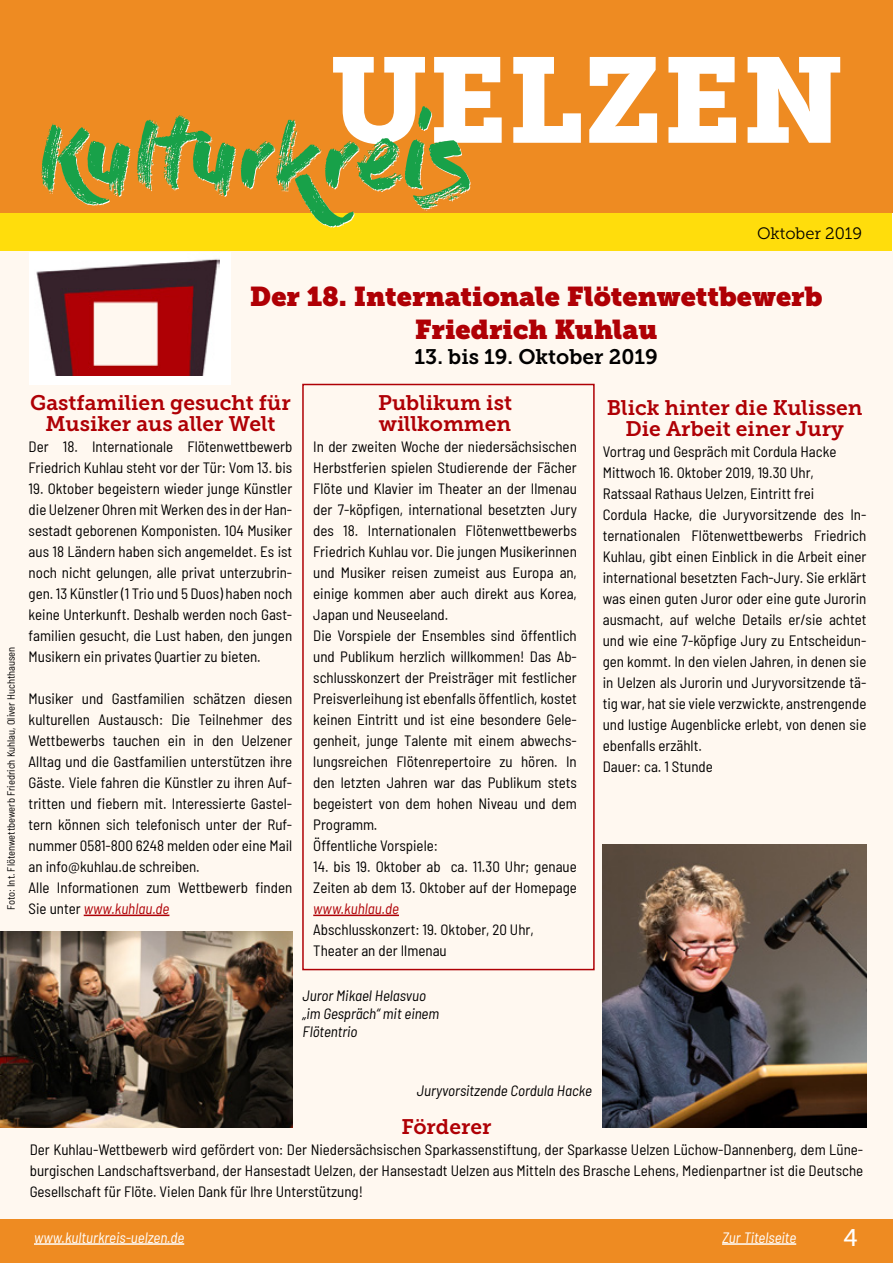
<style>
.page{position:relative;width:893px;height:1263px;background:#fff}
.page>*{position:absolute;margin:0;border:0;box-sizing:border-box;transform-origin:0 0}
.t1{font:120px "Museo Slab 900";color:#fff}
.t2{font:94.5px "Dry Brush";letter-spacing:-.015em;color:#fff}
.t3{font:27px/32.4px "Museo Slab";color:#af0005;text-align:center}
.t4{font:24px "Museo Slab 500";color:#fff}
.t5{font:21px/21px "Museo Slab 700";color:#af0005;text-align:center}
.t6{font:21px "Museo Slab 700";color:#000}
.t7{font:16.5px "Museo Slab 300";color:#000}
.t8{font:semi-condensed 15px/21px "Barlow";color:#000}
.t9{font:italic semi-condensed 15px/18px "Barlow";color:#000}
.t10{font:italic semi-condensed 15px "Barlow";color:#fff}
.t11{font:italic semi-condensed 15px "Barlow";color:#af0005}
.t12{font:semi-condensed 10.5px "Barlow";color:#000}
.s1{font-style:italic;color:#af0005}
</style>
<div class="page">
<div style="left:0;top:1219px;width:893px;height:44px;background:#ee8b22"></div>
<hr style="left:722px;top:1243px;width:74px;height:2px;background:#fff">
<hr style="left:34px;top:1243px;width:150px;height:2px;background:#fff">
<div style="left:0;top:200px;width:892px;height:52px;background:#ffdd0c"></div>
<div style="left:0;top:0;width:893px;height:213px;background:#ee8b22"></div>
<div style="left:0;top:251px;width:893px;height:967px;background:#fff8f0"></div>
<div style="left:302px;top:384px;width:293px;height:586px;border:2px solid #af0005"></div>
<hr style="left:84px;top:914px;width:85px;height:2px;background:#af0005">
<hr style="left:313px;top:914px;width:86px;height:2px;background:#af0005">
<div style="left:29px;top:252px;width:202px;height:133px;background:#fff"></div>
<img style="left:36px;top:259px;width:183px;height:117px">
<img style="left:0;top:931px;width:292px;height:196px">
<img style="left:603px;top:844px;width:263px;height:283px">
<h1 class="t1" style="left:330px;top:31px;width:516px">UELZEN</h1>
<h2 class="t2" style="left:39px;top:101px;width:437px">Kulturkreis</h2>
<p class="t7" style="left:757px;top:224px;width:107px">Oktober 2019</p>
<p class="t12" style="left:3px;top:910px;width:265px;rotate:-90deg">Foto: Int. Flötenwettbewerb Friedrich Kuhlau, Oliver Huchthausen</p>
<h3 class="t3" style="left:250px;top:281px;width:574px">Der 18. Internationale Flötenwettbewerb<br>Friedrich Kuhlau</h3>
<h3 class="t6" style="left:415px;top:345px;width:245px">13. bis 19. Oktober 2019</h3>
<h3 class="t5" style="left:30px;top:392px;width:262px">Gastfamilien gesucht für<br>Musiker aus aller Welt</h3>
<p class="t8" style="left:29px;top:435px;width:265px">Der 18. Internationale Flötenwettbewerb<br>Friedrich Kuhlau steht vor der Tür: Vom 13. bis</p>
<p class="t8" style="left:29px;top:477px;width:265px;text-align:justify">19. Oktober begeistern wieder junge Künstler die Uelzener Ohren mit Werken des in der Han&shy;sestadt geborenen Komponisten. 104 Musiker aus 18 Ländern haben sich angemeldet. Es ist noch nicht gelungen, alle privat unterzubrin&shy;gen. 13 Künstler (1 Trio und 5 Duos) haben noch keine Unterkunft. Deshalb werden noch Gast&shy;familien gesucht, die Lust haben, den jungen Musikern ein privates Quartier zu bieten.</p>
<p class="t8" style="left:29px;top:687px;width:265px">Musiker und Gastfamilien schätzen diesen kulturellen Austausch: Die Teilnehmer des Wettbewerbs tauchen ein in den Uelzener Alltag und die Gastfamilien unterstützen ihre Gäste. Viele fahren die Künstler zu ihren Auf&shy;tritten und fiebern mit. Interessierte Gastel&shy;tern können sich telefonisch unter der Ruf&shy;nummer 0581-800 6248 melden oder eine Mail an info@kuhlau.de schreiben.<br>Alle Informationen zum Wettbewerb finden Sie unter <span class="s1">www.kuhlau.de</span></p>
<h3 class="t5" style="left:378px;top:392px;width:135px;text-align:left">Publikum ist willkommen</h3>
<p class="t8" style="left:313px;top:435px;width:265px">In der zweiten Woche der niedersächsischen Herbstferien spielen Studierende der Fächer Flöte und Klavier im Theater an der Ilmenau der 7-köpfigen, international besetzten Jury des 18. Internationalen Flötenwettbewerbs Friedrich Kuhlau vor. Die jungen Musikerinnen und Musiker reisen zumeist aus Europa an, einige kommen aber auch direkt aus Korea, Japan und Neuseeland.<br>Die Vorspiele der Ensembles sind öffentlich und Publikum herzlich willkommen! Das Ab&shy;schlusskonzert der Preisträger mit festlicher Preisverleihung ist ebenfalls öffentlich, kostet keinen Eintritt und ist eine besondere Gele&shy;genheit, junge Talente mit einem abwechs&shy;lungsreichen Flötenrepertoire zu hören. In den letzten Jahren war das Publikum stets begeistert von dem hohen Niveau und dem Programm.<br>Öffentliche Vorspiele:</p>
<p class="t8" style="left:313px;top:855px;width:265px">14. bis 19. Oktober ab ca. 11.30 Uhr; genaue<br>Zeiten ab dem 13. Oktober auf der Homepage</p>
<p class="t11" style="left:313px;top:898px;width:87px">www.kuhlau.de</p>
<p class="t8" style="left:313px;top:918px;width:222px">Abschlusskonzert: 19. Oktober, 20 Uhr,<br>Theater an der Ilmenau</p>
<h3 class="t5" style="left:607px;top:397px;width:257px">Blick hinter die Kulissen<br>Die Arbeit einer Jury</h3>
<p class="t8" style="left:603px;top:440px;width:265px">Vortrag und Gespräch mit Cordula Hacke Mittwoch 16. Oktober 2019, 19.30 Uhr, Ratssaal Rathaus Uelzen, Eintritt frei<br>Cordula Hacke, die Juryvorsitzende des In&shy;ternationalen Flötenwettbewerbs Friedrich Kuhlau, gibt einen Einblick in die Arbeit einer international besetzten Fach-Jury. Sie erklärt was einen guten Juror oder eine gute Jurorin ausmacht, auf welche Details er/sie achtet und wie eine 7-köpfige Jury zu Entscheidun&shy;gen kommt. In den vielen Jahren, in denen sie in Uelzen als Jurorin und Juryvorsitzende tä&shy;tig war, hat sie viele verzwickte, anstrengende und lustige Augenblicke erlebt, von denen sie ebenfalls erzählt.<br>Dauer: ca. 1 Stunde</p>
<p class="t9" style="left:303px;top:985px;width:138px">Juror Mikael Helasvuo „im Gespräch“ mit einem<br>Flötentrio</p>
<p class="t9" style="left:417px;top:1080px;width:177px">Juryvorsitzende Cordula Hacke</p>
<h3 class="t5" style="left:401px;top:1116px;width:92px">Förderer</h3>
<p class="t8" style="left:30px;top:1137px;width:835px;text-align:justify">Der Kuhlau-Wettbewerb wird gefördert von: Der Niedersächsischen Sparkassenstiftung, der Sparkasse Uelzen Lüchow-Dannenberg, dem Lüne&shy;burgischen Landschaftsverband, der Hansestadt Uelzen, der Hansestadt Uelzen aus Mitteln des Brasche Lehens, Medienpartner ist die Deutsche Gesellschaft für Flöte. Vielen Dank für Ihre Unterstützung!</p>
<p class="t10" style="left:34px;top:1227px;width:152px">www.kulturkreis-uelzen.de</p>
<p class="t10" style="left:722px;top:1227px;width:76px">Zur Titelseite</p>
<h3 class="t4" style="left:844px;top:1224px;width:16px">4</h3>
</div>
